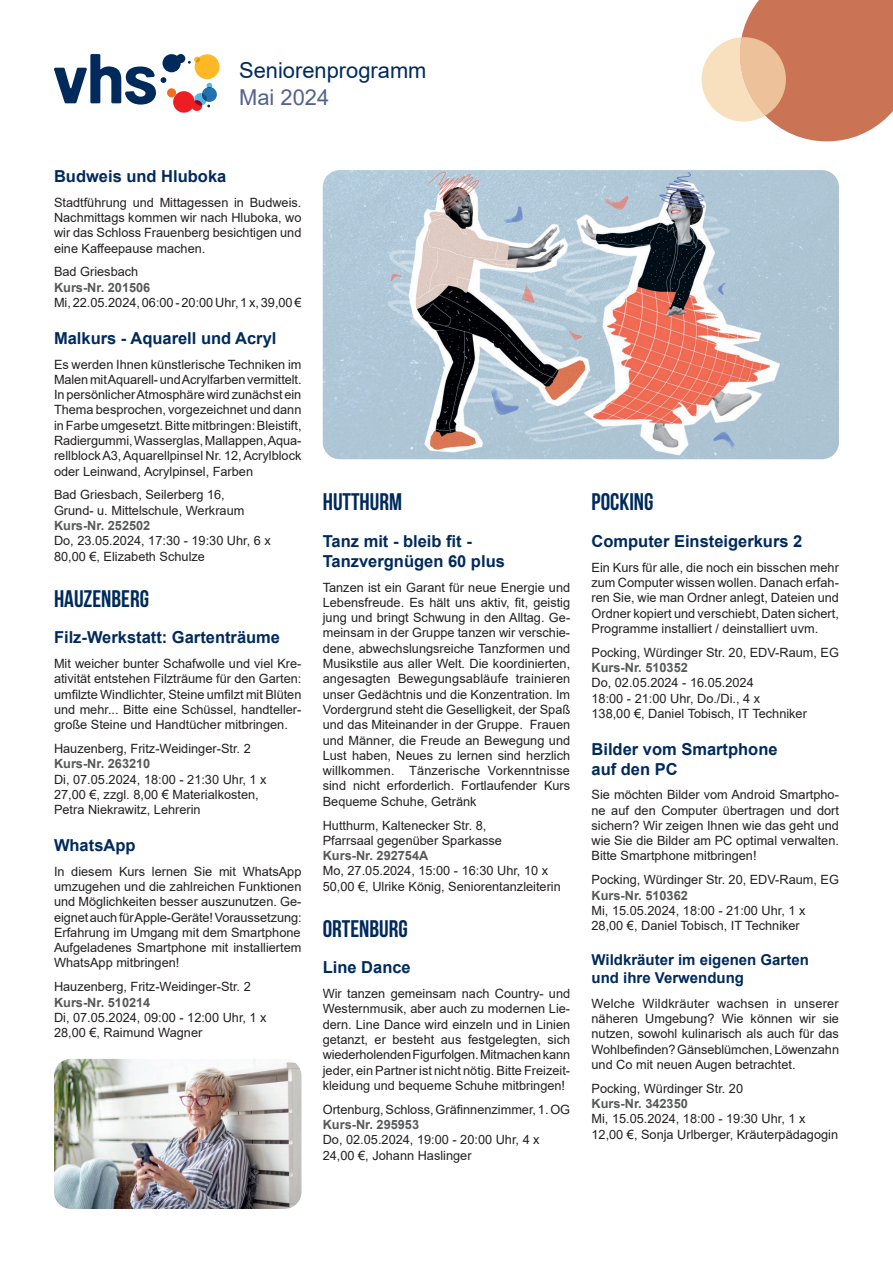
<style>
.page{position:relative;width:893px;height:1263px;background:#fff}
.page>*{position:absolute;margin:0;border:0;box-sizing:border-box;transform-origin:0 0}
.t1{font:700 24px "Bebas Neue";color:#002a5c}
.t2{font:21.9px "Arial";color:#002a5c}
.t3{font:21.9px "Arial";color:#53648c}
.t4{font:700 16.5px/19.8px "Arial";color:#002a5c}
.t5{font:700 15px/18px "Arial";color:#002a5c}
.t6{font:12.75px/15.3px "Arial";color:#231f20}
.t7{font:700 12.75px "Arial";color:#57585a}
</style>
<div class="page">
<svg style="left:54px;top:54px;width:166px;height:59px"></svg>
<svg style="left:702px;top:0;width:191px;height:141px"></svg>
<img style="left:54px;top:1059px;width:247px;height:150px">
<img style="left:323px;top:170px;width:516px;height:289px">
<h2 class="t2" style="left:239px;top:55px;width:189px">Seniorenprogramm</h2>
<h2 class="t3" style="left:239px;top:82px;width:92px">Mai 2024</h2>
<p class="t4" style="left:54px;top:167px;width:174px">Budweis und Hluboka</p>
<p class="t6" style="left:54px;top:195px;width:249px;text-align:justify">Stadtführung und Mittagessen in Budweis.<br>Nachmittags kommen wir nach Hluboka, wo wir das Schloss Frauenberg besichtigen und eine Kaffeepause machen.</p>
<p class="t6" style="left:54px;top:264px;width:86px">Bad Griesbach</p>
<p class="t7" style="left:54px;top:278px;width:98px">Kurs-Nr. 201506</p>
<p class="t6" style="left:54px;top:295px;width:249px">Mi, 22.05.2024, 06:00 - 20:00 Uhr, 1 x, 39,00 €</p>
<p class="t4" style="left:54px;top:328px;width:224px">Malkurs - Aquarell und Acryl</p>
<p class="t6" style="left:54px;top:356px;width:249px;text-align:justify">Es werden Ihnen künstlerische Techniken im Malen mit Aquarell- und Acrylfarben vermittelt.<br>In persönlicher Atmosphäre wird zunächst ein Thema besprochen, vorgezeichnet und dann in Farbe umgesetzt. Bitte mitbringen: Bleistift, Radiergummi, Wasserglas, Mallappen, Aqua&shy;rellblock A3, Aquarellpinsel Nr. 12, Acrylblock oder Leinwand, Acrylpinsel, Farben</p>
<p class="t6" style="left:54px;top:487px;width:192px">Bad Griesbach, Seilerberg 16,<br>Grund- u. Mittelschule, Werkraum</p>
<p class="t7" style="left:54px;top:517px;width:98px">Kurs-Nr. 252502</p>
<p class="t6" style="left:54px;top:533px;width:218px">Do, 23.05.2024, 17:30 - 19:30 Uhr, 6 x<br>80,00 € , Elizabeth Schulze</p>
<h1 class="t1" style="left:54px;top:585px;width:97px">HAUZENBERG</h1>
<p class="t4" style="left:54px;top:628px;width:228px">Filz-Werkstatt: Gartenträume</p>
<p class="t6" style="left:54px;top:656px;width:249px;text-align:justify">Mit weicher bunter Schafwolle und viel Kre&shy;ativität entstehen Filzträume für den Garten: umfilzte Windlichter, Steine umfilzt mit Blüten und mehr... Bitte eine Schüssel, handteller&shy;große Steine und Handtücher mitbringen.</p>
<p class="t6" style="left:54px;top:741px;width:198px">Hauzenberg, Fritz-Weidinger-Str. 2</p>
<p class="t7" style="left:54px;top:755px;width:98px">Kurs-Nr. 263210</p>
<p class="t6" style="left:54px;top:771px;width:214px">Di, 07.05.2024, 18:00 - 21:30 Uhr, 1 x<br>27,00 €, zzgl. 8,00 € Materialkosten ,<br>Petra Niekrawitz, Lehrerin</p>
<p class="t4" style="left:54px;top:835px;width:83px">WhatsApp</p>
<p class="t6" style="left:54px;top:863px;width:249px;text-align:justify">In diesem Kurs lernen Sie mit WhatsApp umzugehen und die zahlreichen Funktionen und Möglichkeiten besser auszunutzen. Ge&shy;eignet auch für Apple-Geräte! Voraussetzung:<br>Erfahrung im Umgang mit dem Smartphone Aufgeladenes Smartphone mit installiertem WhatsApp mitbringen!</p>
<p class="t6" style="left:54px;top:979px;width:198px">Hauzenberg, Fritz-Weidinger-Str. 2</p>
<p class="t7" style="left:54px;top:993px;width:98px">Kurs-Nr. 510214</p>
<p class="t6" style="left:54px;top:1010px;width:214px">Di, 07.05.2024, 09:00 - 12:00 Uhr, 1 x<br>28,00 € , Raimund Wagner</p>
<h1 class="t1" style="left:323px;top:489px;width:81px">HUTTHURM</h1>
<p class="t4" style="left:323px;top:531px;width:184px">Tanz mit - bleib fit -<br>Tanzvergnügen 60 plus</p>
<p class="t6" style="left:323px;top:579px;width:249px;text-align:justify">Tanzen ist ein Garant für neue Energie und Lebensfreude. Es hält uns aktiv, fit, geistig jung und bringt Schwung in den Alltag. Ge&shy;meinsam in der Gruppe tanzen wir verschie&shy;dene, abwechslungsreiche Tanzformen und Musikstile aus aller Welt. Die koordinierten, angesagten Bewegungsabläufe trainieren unser Gedächtnis und die Konzentration. Im Vordergrund steht die Geselligkeit, der Spaß und das Miteinander in der Gruppe. Frauen und Männer, die Freude an Bewegung und Lust haben, Neues zu lernen sind herzlich willkommen. Tänzerische Vorkenntnisse sind nicht erforderlich. Fortlaufender Kurs Bequeme Schuhe, Getränk</p>
<p class="t6" style="left:323px;top:817px;width:181px">Hutthurm, Kaltenecker Str. 8,<br>Pfarrsaal gegenüber Sparkasse</p>
<p class="t7" style="left:323px;top:847px;width:107px">Kurs-Nr. 292754A</p>
<p class="t6" style="left:323px;top:863px;width:240px">Mo, 27.05.2024, 15:00 - 16:30 Uhr, 10 x<br>50,00 € , Ulrike König, Seniorentanzleiterin</p>
<h1 class="t1" style="left:323px;top:915px;width:87px">ORTENBURG</h1>
<p class="t4" style="left:323px;top:958px;width:90px">Line Dance</p>
<p class="t6" style="left:323px;top:986px;width:249px;text-align:justify">Wir tanzen gemeinsam nach Country- und Westernmusik, aber auch zu modernen Lie&shy;dern. Line Dance wird einzeln und in Linien getanzt, er besteht aus festgelegten, sich wiederholenden Figurfolgen. Mitmachen kann jeder, ein Partner ist nicht nötig. Bitte Freizeit&shy;kleidung und bequeme Schuhe mitbringen!</p>
<p class="t6" style="left:323px;top:1101px;width:249px">Ortenburg, Schloss, Gräfinnenzimmer, 1. OG</p>
<p class="t7" style="left:323px;top:1115px;width:98px">Kurs-Nr. 295953</p>
<p class="t6" style="left:323px;top:1132px;width:218px">Do, 02.05.2024, 19:00 - 20:00 Uhr, 4 x<br>24,00 € , Johann Haslinger</p>
<h1 class="t1" style="left:591px;top:489px;width:64px">POCKING</h1>
<p class="t4" style="left:591px;top:531px;width:212px">Computer Einsteigerkurs 2</p>
<p class="t6" style="left:591px;top:559px;width:249px;text-align:justify">Ein Kurs für alle, die noch ein bisschen mehr zum Computer wissen wollen. Danach erfah&shy;ren Sie, wie man Ordner anlegt, Dateien und Ordner kopiert und verschiebt, Daten sichert, Programme installiert / deinstalliert uvm.</p>
<p class="t6" style="left:591px;top:644px;width:249px">Pocking, Würdinger Str. 20, EDV-Raum, EG</p>
<p class="t7" style="left:591px;top:658px;width:98px">Kurs-Nr. 510352</p>
<p class="t6" style="left:591px;top:675px;width:217px">Do, 02.05.2024 - 16.05.2024<br>18:00 - 21:00 Uhr, Do./Di., 4 x<br>138,00 € , Daniel Tobisch, IT Techniker</p>
<p class="t4" style="left:591px;top:739px;width:188px">Bilder vom Smartphone auf den PC</p>
<p class="t6" style="left:591px;top:787px;width:249px;text-align:justify">Sie möchten Bilder vom Android Smartpho&shy;ne auf den Computer übertragen und dort sichern? Wir zeigen Ihnen wie das geht und wie Sie die Bilder am PC optimal verwalten.<br>Bitte Smartphone mitbringen!</p>
<p class="t6" style="left:591px;top:872px;width:249px">Pocking, Würdinger Str. 20, EDV-Raum, EG</p>
<p class="t7" style="left:591px;top:886px;width:98px">Kurs-Nr. 510362</p>
<p class="t6" style="left:591px;top:902px;width:216px">Mi, 15.05.2024, 18:00 - 21:00 Uhr, 1 x<br>28,00 € , Daniel Tobisch, IT Techniker</p>
<p class="t5" style="left:591px;top:951px;width:219px">Wildkräuter im eigenen Garten und ihre Verwendung</p>
<p class="t6" style="left:591px;top:995px;width:249px;text-align:justify">Welche Wildkräuter wachsen in unserer näheren Umgebung? Wie können wir sie nutzen, sowohl kulinarisch als auch für das Wohlbefinden? Gänseblümchen, Löwenzahn und Co mit neuen Augen betrachtet.</p>
<p class="t6" style="left:591px;top:1080px;width:153px">Pocking, Würdinger Str. 20</p>
<p class="t7" style="left:591px;top:1095px;width:98px">Kurs-Nr. 342350</p>
<p class="t6" style="left:591px;top:1111px;width:248px">Mi, 15.05.2024, 18:00 - 19:30 Uhr, 1 x<br>12,00 € , Sonja Urlberger, Kräuterpädagogin</p>
</div>
